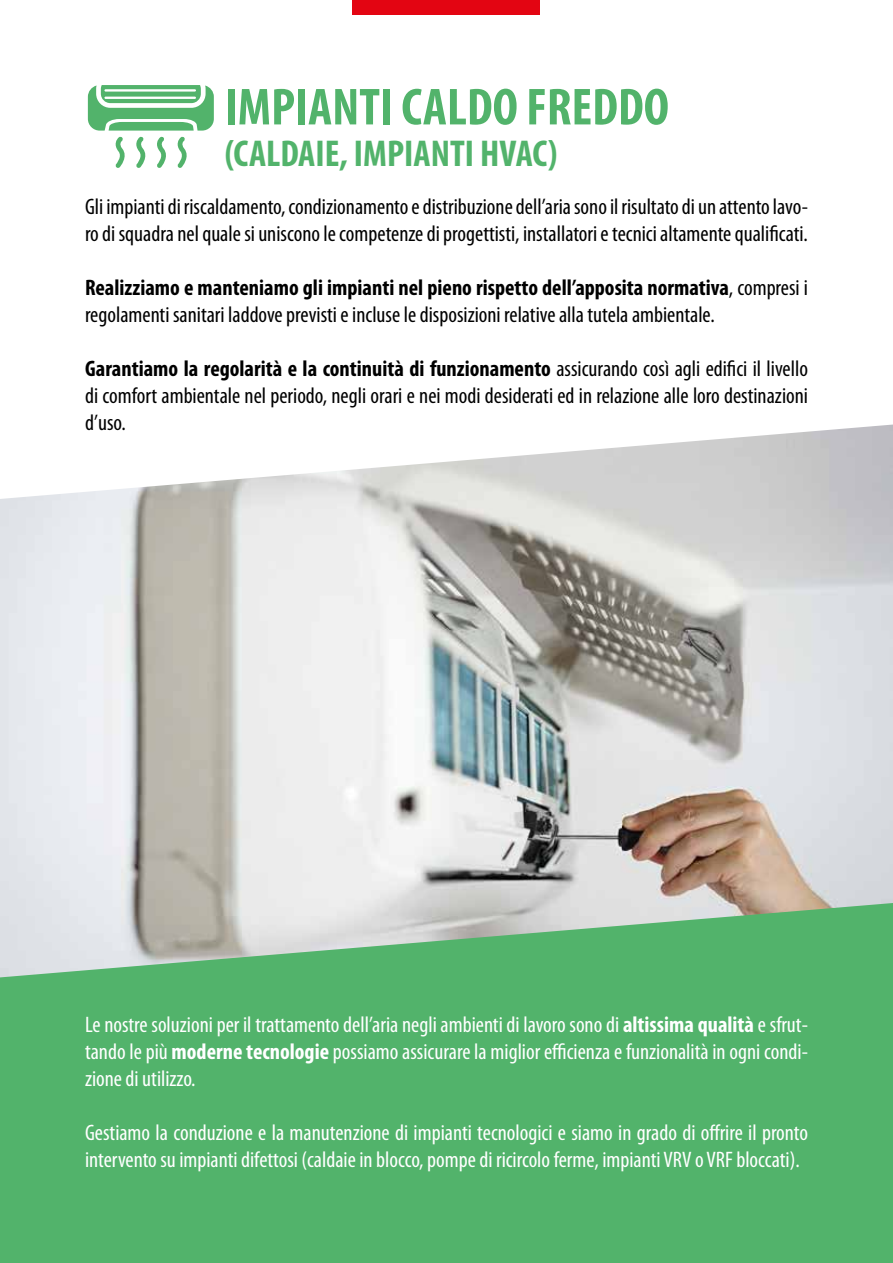
<style>
.page{position:relative;width:893px;height:1263px;background:#fff}
.page>*{position:absolute;margin:0;border:0;box-sizing:border-box;transform-origin:0 0}
.t1{font:700 condensed 52.5px "Myriad Pro";color:#52b36b}
.t2{font:700 condensed 37.5px "Myriad Pro";color:#52b36b}
.t3{font:condensed 22.5px/27px "Myriad Pro";color:#000}
.t4{font:condensed 22.5px/27px "Myriad Pro";color:#fff;text-align:justify}
.s1{font-weight:700}
</style>
<div class="page">
<div style="left:353px;top:0;width:187px;height:15px;background:#e30512"></div>
<div style="left:0;top:691px;width:893px;height:572px;background:#52b36b"></div>
<svg style="left:88px;top:85px;width:126px;height:83px"></svg>
<img style="left:0;top:424px;width:893px;height:553px">
<h1 class="t1" style="left:225px;top:74px;width:446px">IMPIANTI CALDO FREDDO</h1>
<h2 class="t2" style="left:225px;top:130px;width:334px">(CALDAIE, IMPIANTI HVAC)</h2>
<p class="t3" style="left:85px;top:193px;width:724px">Gli impianti di riscaldamento, condizionamento e distribuzione dell’aria sono il risultato di un attento lavo&shy;ro di squadra nel quale si uniscono le competenze di progettisti, installatori e tecnici altamente qualificati.</p>
<p class="t3" style="left:85px;top:274px;width:724px"><span class="s1">Realizziamo e manteniamo gli impianti nel pieno rispetto dell’apposita normativa</span>, compresi i regolamenti sanitari laddove previsti e incluse le disposizioni relative alla tutela ambientale.</p>
<p class="t3" style="left:85px;top:355px;width:724px;text-align:justify"><span class="s1">Garantiamo la regolarità e la continuità di funzionamento</span> assicurando così agli edifici il livello di comfort ambientale nel periodo, negli orari e nei modi desiderati ed in relazione alle loro destinazioni d’uso.</p>
<p class="t4" style="left:85px;top:1011px;width:724px">Le nostre soluzioni per il trattamento dell’aria negli ambienti di lavoro sono di <span class="s1">altissima qualità</span> e sfrut&shy;tando le più <span class="s1">moderne tecnologie</span> possiamo assicurare la miglior efficienza e funzionalità in ogni condi&shy;zione di utilizzo.</p>
<p class="t4" style="left:85px;top:1119px;width:724px">Gestiamo la conduzione e la manutenzione di impianti tecnologici e siamo in grado di offrire il pronto intervento su impianti difettosi (caldaie in blocco, pompe di ricircolo ferme, impianti VRV o VRF bloccati).</p>
</div>
